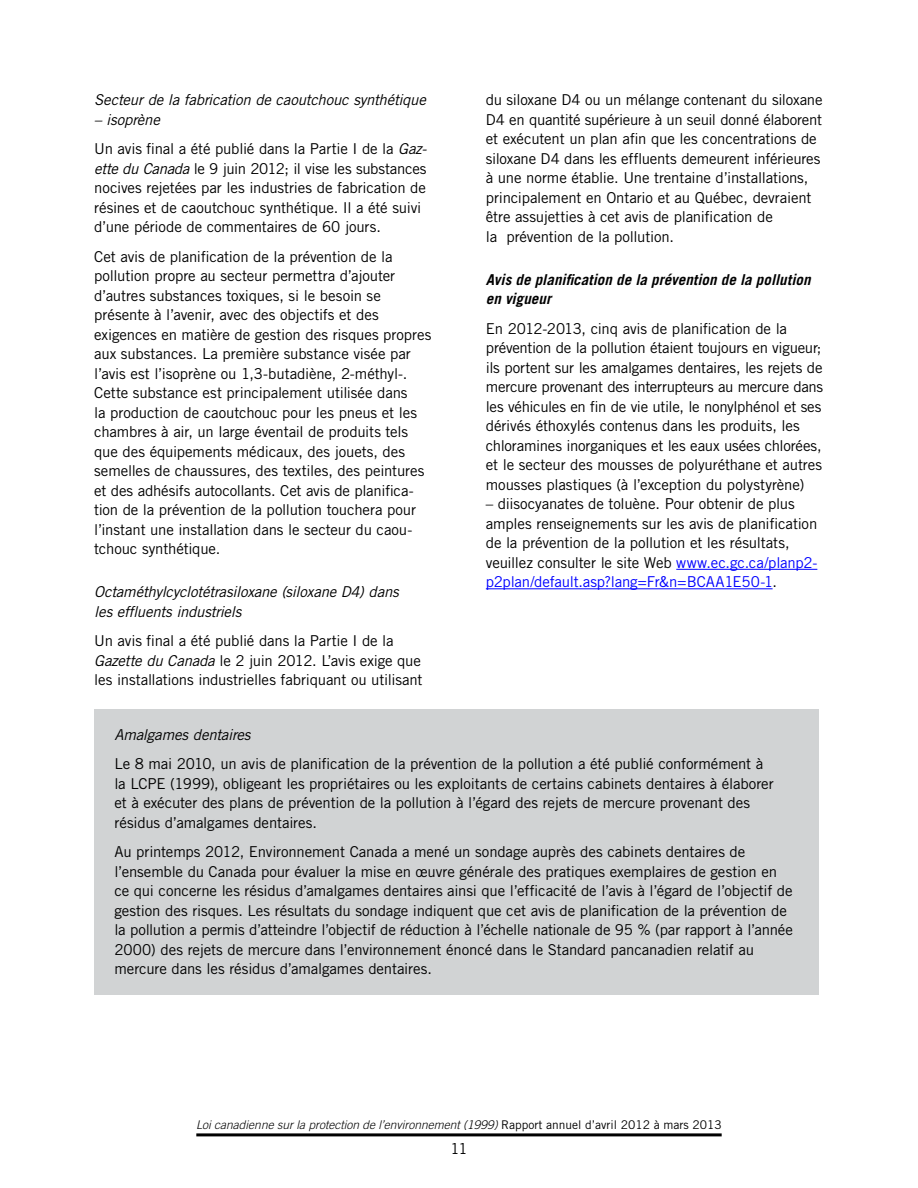
<style>
.page{position:relative;width:918px;height:1188px;background:#fff}
.page>*{position:absolute;margin:0;border:0;box-sizing:border-box;transform-origin:0 0}
.t1{font:15px/19.5px "Trade Gothic LT Std";letter-spacing:-.01em;color:#000}
.t2{font:italic 15px/19.5px "Trade Gothic LT Std";letter-spacing:-.015em;color:#000}
.t3{font:italic 700 15px/19.5px "Trade Gothic LT Std";letter-spacing:.005em;color:#000}
.t4{font:italic 300 12px "Trade Gothic LT Std";color:#000}
.s1{font-style:italic}
.s2{color:#00f}
.s3{font-weight:400;font-style:normal}
</style>
<div class="page">
<hr style="left:196px;top:1133px;width:526px;height:3px;background:#000">
<hr style="left:676px;top:569px;width:141px;height:1px;background:#00f">
<hr style="left:486px;top:588px;width:287px;height:1px;background:#00f">
<div style="left:94px;top:709px;width:724px;height:286px;background:#d1d3d4"></div>
<p class="t2" style="left:94px;top:90px;width:333px">Secteur de la fabrication de caoutchouc synthétique</p>
<p class="t1" style="left:94px;top:105px;width:334px;line-height:29.5px"><span class="s1">– isoprène<br></span>Un avis final a été publié dans la Partie I de la <span class="s1">Gaz-</span></p>
<p class="t1" style="left:94px;top:159px;width:334px"><span class="s1">ette du Canada</span> le 9 juin 2012; il vise les substances nocives rejetées par les industries de fabrication de résines et de caoutchouc synthétique. Il a été suivi d’une période de commentaires de 60 jours.</p>
<p class="t1" style="left:94px;top:247px;width:339px">Cet avis de planification de la prévention de la pollution propre au secteur permettra d’ajouter d’autres substances toxiques, si le besoin se présente à l’avenir, avec des objectifs et des exigences en matière de gestion des risques propres aux substances. La première substance visée par l’avis est l’isoprène ou 1,3-butadiène, 2-méthyl-.<br>Cette substance est principalement utilisée dans<br>la production de caoutchouc pour les pneus et les chambres à air, un large éventail de produits tels que des équipements médicaux, des jouets, des semelles de chaussures, des textiles, des peintures et des adhésifs autocollants. Cet avis de planifica&shy;tion de la prévention de la pollution touchera pour l’instant une installation dans le secteur du caou&shy;tchouc synthétique.</p>
<p class="t2" style="left:94px;top:582px;width:306px">Octaméthylcyclotétrasiloxane (siloxane D4) dans les effluents industriels</p>
<p class="t1" style="left:94px;top:631px;width:330px">Un avis final a été publié dans la Partie I de la<br><span class="s1">Gazette du Canada</span> le 2 juin 2012. L’avis exige que les installations industrielles fabriquant ou utilisant</p>
<p class="t1" style="left:486px;top:90px;width:338px">du siloxane D4 ou un mélange contenant du siloxane D4 en quantité supérieure à un seuil donné élaborent et exécutent un plan afin que les concentrations de siloxane D4 dans les effluents demeurent inférieures à une norme établie. Une trentaine d’installations, principalement en Ontario et au Québec, devraient être assujetties à cet avis de planification de<br>la prévention de la pollution.</p>
<p class="t3" style="left:486px;top:270px;width:326px">Avis de planification de la prévention de la pollution en vigueur</p>
<p class="t1" style="left:486px;top:319px;width:339px">En 2012-2013, cinq avis de planification de la prévention de la pollution étaient toujours en vigueur; ils portent sur les amalgames dentaires, les rejets de mercure provenant des interrupteurs au mercure dans les véhicules en fin de vie utile, le nonylphénol et ses dérivés éthoxylés contenus dans les produits, les chloramines inorganiques et les eaux usées chlorées, et le secteur des mousses de polyuréthane et autres mousses plastiques (à l’exception du polystyrène)</p>
<p class="t1" style="left:486px;top:494px;width:333px">– diisocyanates de toluène. Pour obtenir de plus amples renseignements sur les avis de planification de la prévention de la pollution et les résultats, veuillez consulter le site Web <span class="s2">www.ec.gc.ca/planp2- p2plan/default.asp?lang=Fr&amp;n=BCAA1E50-1</span>.</p>
<p class="t2" style="left:114px;top:725px;width:138px">Amalgames dentaires</p>
<p class="t1" style="left:114px;top:754px;width:661px">Le 8 mai 2010, un avis de planification de la prévention de la pollution a été publié conformément à la LCPE (1999), obligeant les propriétaires ou les exploitants de certains cabinets dentaires à élaborer et à exécuter des plans de prévention de la pollution à l’égard des rejets de mercure provenant des résidus d’amalgames dentaires.</p>
<p class="t1" style="left:114px;top:842px;width:680px">Au printemps 2012, Environnement Canada a mené un sondage auprès des cabinets dentaires de l’ensemble du Canada pour évaluer la mise en œuvre générale des pratiques exemplaires de gestion en ce qui concerne les résidus d’amalgames dentaires ainsi que l’efficacité de l’avis à l’égard de l’objectif de gestion des risques. Les résultats du sondage indiquent que cet avis de planification de la prévention de la pollution a permis d’atteindre l’objectif de réduction à l’échelle nationale de 95 % (par rapport à l’année 2000) des rejets de mercure dans l’environnement énoncé dans le Standard pancanadien relatif au mercure dans les résidus d’amalgames dentaires.</p>
<p class="t4" style="left:196px;top:1118px;width:527px">Loi canadienne sur la protection de l’environnement (1999) <span class="s3">Rapport annuel d’avril 2012 à mars 2013</span></p>
<p class="t1" style="left:450px;top:1138px;width:19px">11</p>
</div>
